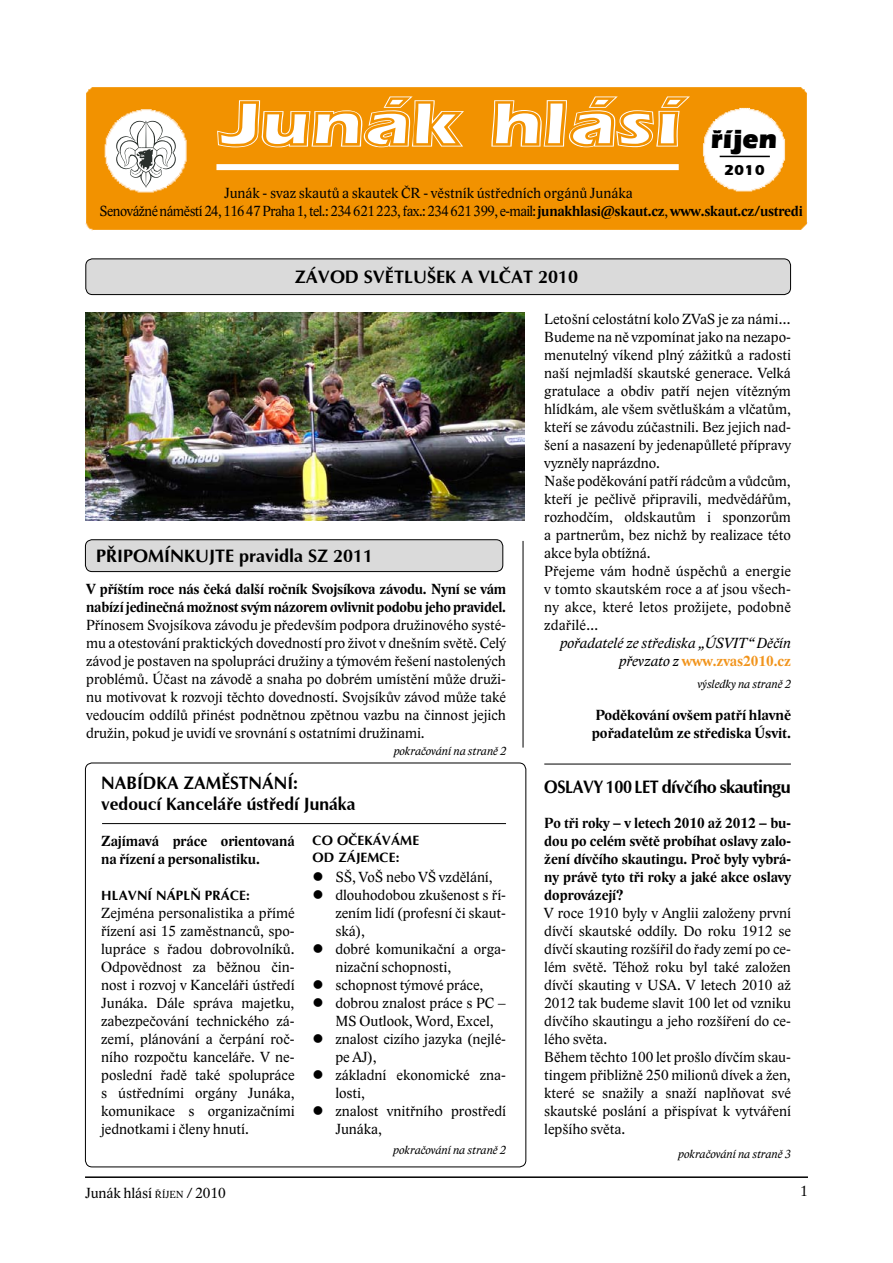
<style>
.page{position:relative;width:893px;height:1263px;background:#fff}
.page>*{position:absolute;margin:0;border:0;box-sizing:border-box;transform-origin:0 0}
.t1{font:61.5px "Erie Contour";letter-spacing:-.01em;color:#fff;scale:1.22 1}
.t2{font:900 27px "Erie";color:#000;scale:.95 1}
.t3{font:18px/21.6px "Ottawa CE Bold";color:#000}
.t4{font:18px "Ottawa CE Bold";letter-spacing:-.025em;color:#000;scale:.9 1}
.t5{font:15px/18px "Lido STF";color:#000}
.t6{font:700 15px/18px "Lido STF";color:#000}
.t7{font:italic 15px/18px "Lido STF";color:#000;text-align:right}
.t8{font:700 15px "Erie";color:#000}
.t9{font:13.5px/16.2px "Ottawa CE Bold";letter-spacing:.01em;color:#000}
.t10{font:italic 12px "Lido STF";color:#000}
.s1{font-weight:700}
.s2{font-weight:700;font-style:normal;color:#f1941c}
.s3{font-size:10.5px}
</style>
<div class="page">
<hr style="left:85px;top:1176px;width:723px;height:2px;background:#000">
<img style="left:85px;top:87px;width:723px;height:144px">
<div style="left:86px;top:259px;width:704px;height:36px;background:#dadada;border-radius:7px"></div>
<div style="left:85px;top:258px;width:706px;height:37px;border:1px solid #000;border-radius:7px"></div>
<hr style="left:544px;top:764px;width:247px;height:1px;background:#000">
<div style="left:85px;top:540px;width:418px;height:32px;background:#dadada;border-radius:7px"></div>
<div style="left:85px;top:539px;width:418px;height:33px;border:1px solid #000;border-radius:7px"></div>
<div style="left:216px;top:164px;width:463px;height:6px;background:#fff"></div>
<hr style="left:720px;top:156px;width:50px;height:1px;background:#000">
<svg style="left:116px;top:120px;width:60px;height:68px"></svg>
<hr style="left:102px;top:823px;width:404px;height:1px;background:#000">
<img style="left:85px;top:313px;width:439px;height:208px">
<hr style="left:523px;top:541px;width:1px;height:206px;background:#000">
<h1 class="t1" style="left:216px;top:85px;width:382px">Junák hlásí</h1>
<h2 class="t2" style="left:710px;top:125px;width:71px">říjen</h2>
<p class="t8" style="left:724px;top:162px;width:42px">2010</p>
<p class="t5" style="left:100px;top:184px;width:705px;text-indent:125px">Junák - svaz skautů a skautek ČR - věstník ústředních orgánů Junáka<br>Senovážné náměstí 24, 11647 Praha 1, tel.: 234621223, fax.: 234621399, e-mail: <span class="s1">junakhlasi@skaut.cz</span>, <span class="s1">www.skaut.cz/ustredi</span></p>
<p class="t3" style="left:295px;top:266px;width:285px">ZÁVOD SVĚTLUŠEK A VLČAT 2010</p>
<p class="t3" style="left:96px;top:545px;width:279px">PŘIPOMÍN KUJTE PRAVIDLA SZ 2011</p>
<p class="t6" style="left:86px;top:580px;width:421px">V příštím roce nás čeká další ročník Svojsíkova závodu. Nyní se vám nabízí jedinečná možnost svým názorem ovlivnit podobu jeho pravidel.</p>
<p class="t5" style="left:86px;top:616px;width:421px;text-align:justify">Přínosem Svojsíkova závodu je především podpora družinového systé&shy;mu a otestování praktických dovedností pro život v dnešním světě. Celý závod je postaven na spolupráci družiny a týmovém řešení nastolených problémů. Účast na závodě a snaha po dobrém umístění může druži&shy;nu motivovat k rozvoji těchto dovedností. Svojsíkův závod může také vedoucím oddílů přinést podnětnou zpětnou vazbu na činnost jejich družin, pokud je uvidí ve srovnání s ostatními družinami.</p>
<p class="t10" style="left:394px;top:745px;width:114px">pokračování na straně 2</p>
<p class="t5" style="left:544px;top:310px;width:248px">Letošní celostátní kolo ZVaS je za námi… Budeme na ně vzpomínat jako na nezapo&shy;menutelný víkend plný zážitků a radosti naší nejmladší skautské generace. Velká gratulace a obdiv patří nejen vítězným hlídkám, ale všem světluškám a vlčatům, kteří se závodu zúčastnili. Bez jejich nad&shy;šení a nasazení by jedenapůlleté přípravy vyzněly naprázdno.<br>Naše poděkování patří rádcům a vůdcům, kteří je pečlivě připravili, medvědářům, rozhodčím, oldskautům i sponzorům a partnerům, bez nichž by realizace této akce byla obtížná.<br>Přejeme vám hodně úspěchů a energie v tomto skautském roce a ať jsou všech&shy;ny akce, které letos prožijete, podobně zdařilé…</p>
<p class="t7" style="left:560px;top:634px;width:232px">pořadatelé ze střediska „ÚSVIT“ Děčín převzato z <span class="s2">www.zvas2010.cz</span></p>
<p class="t10" style="left:698px;top:677px;width:95px">výsledky na straně 2</p>
<p class="t6" style="left:592px;top:706px;width:201px">Poděkování ovšem patří hlavně pořadatelům ze střediska Úsvit.</p>
<p class="t3" style="left:101px;top:771px;width:256px">NABÍDKA ZAMĚSTNÁN Í:<br>VEDOUCÍ KANCELÁŘE ÚSTŘEDÍ JUNÁKA</p>
<p class="t4" style="left:544px;top:775px;width:275px">OSLAVY 100 LET DÍVČÍHO SKAUTINGU</p>
<p class="t6" style="left:544px;top:814px;width:248px;text-align:justify">Po tři roky – v letech 2010 až 2012 – bu&shy;dou po celém světě probíhat oslavy zalo&shy;žení dívčího skautingu. Proč byly vybrá&shy;ny právě tyto tři roky a jaké akce oslavy doprovázejí?</p>
<p class="t5" style="left:544px;top:904px;width:248px">V roce 1910 byly v Anglii založeny první dívčí skautské oddíly. Do roku 1912 se dívčí skauting rozšířil do řady zemí po ce&shy;lém světě. Téhož roku byl také založen dívčí skauting v USA. V letech 2010 až 2012 tak budeme slavit 100 let od vzniku dívčího skautingu a jeho rozšíření do ce&shy;lého světa.<br>Během těchto 100 let prošlo dívčím skau&shy;tingem přibližně 250 milionů dívek a žen, které se snažily a snaží naplňovat své skautské poslání a přispívat k vytváření lepšího světa.</p>
<p class="t9" style="left:313px;top:832px;width:108px">CO OČEKÁVÁME<br>OD ZÁJEMCE:</p>
<p class="t5" style="left:335px;top:868px;width:172px">SŠ, VoŠ nebo VŠ vzdělání, dlouhodobou zkušenost s ří&shy;zením lidí (profesní či skaut&shy;ská),<br>dobré komunikační a orga&shy;nizační schopnosti, schopnost týmové práce, dobrou znalost práce s PC –<br>MS Outlook, Word, Excel, znalost cizího jazyka (nejlé&shy;pe AJ),<br>základní ekonomické zna&shy;losti,<br>znalost vnitřního prostředí<br>Junáka,</p>
<p class="t6" style="left:101px;top:832px;width:195px">Zajímavá práce orientovaná na řízení a personalistiku.</p>
<p class="t9" style="left:101px;top:887px;width:150px">HLAVN Í NÁPLŇ PRÁCE:</p>
<p class="t5" style="left:101px;top:904px;width:195px;text-align:justify">Zejména personalistika a přímé řízení asi 15 zaměstnanců, spo&shy;lupráce s řadou dobrovolníků.<br>Odpovědnost za běžnou čin&shy;nost i rozvoj v Kanceláři ústředí Junáka. Dále správa majetku, zabezpečování technického zá&shy;zemí, plánování a čerpání roč&shy;ního rozpočtu kanceláře. V ne&shy;poslední řadě také spolupráce s ústředními orgány Junáka, komunikace s organizačními jednotkami i členy hnutí.</p>
<p class="t10" style="left:393px;top:1144px;width:114px">pokračování na straně 2</p>
<p class="t10" style="left:678px;top:1147px;width:114px">pokračování na straně 3</p>
<p class="t5" style="left:85px;top:1184px;width:142px">Junák hlásí <span class="s3">říjen</span> / 2010</p>
<p class="t5" style="left:800px;top:1182px;width:9px">1</p>
</div>
